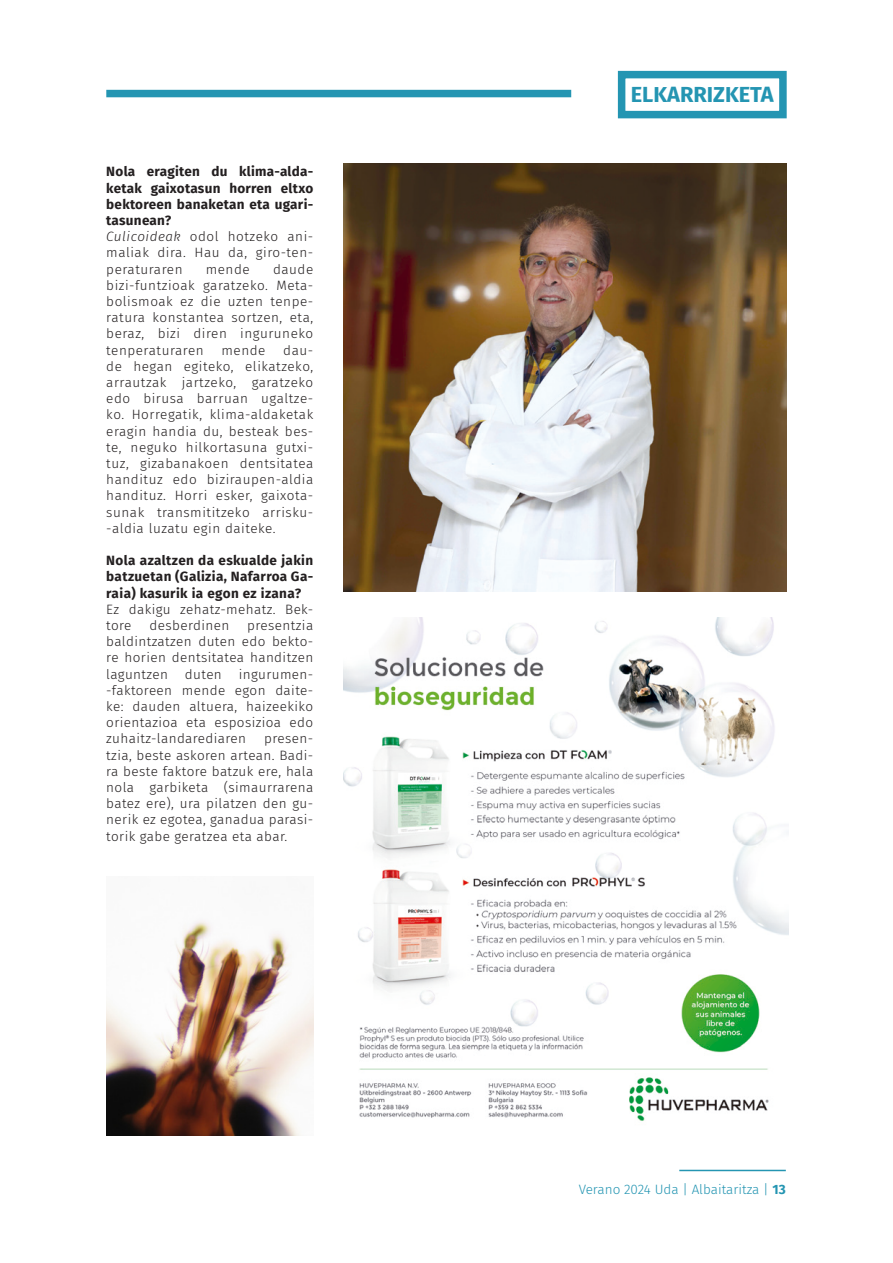
<style>
.page{position:relative;width:893px;height:1263px;background:#fff}
.page>*{position:absolute;margin:0;border:0;box-sizing:border-box;transform-origin:0 0}
.t1{font:700 21.75px "Fira Sans";color:#2495b2}
.t2{font:300 13.5px/16.2px "Fira Sans";letter-spacing:.03em;color:#231f20;text-align:justify}
.t3{font:700 13.5px/16.2px "Fira Sans";letter-spacing:.02em;color:#231f20;text-align:justify}
.t4{font:300 13.5px "Fira Sans";color:#2495b2}
.s1{font-style:italic}
.s2{font-weight:700}
</style>
<div class="page">
<hr style="left:679px;top:1170px;width:107px;height:1px;background:#2495b2">
<img style="left:343px;top:164px;width:444px;height:427px">
<img style="left:343px;top:617px;width:446px;height:504px">
<img style="left:106px;top:920px;width:207px;height:215px">
<div style="left:618px;top:71px;width:169px;height:47px;border:8px solid #2495b2"></div>
<div style="left:106px;top:90px;width:465px;height:7px;background:#2495b2"></div>
<p class="t3" style="left:106px;top:163px;width:208px">Nola eragiten du klima-alda&shy;ketak gaixotasun horren eltxo bektoreen banaketan eta ugari&shy;tasunean?</p>
<p class="t2" style="left:106px;top:228px;width:208px"><span class="s1">Culicoideak</span> odol hotzeko ani&shy;maliak dira. Hau da, giro-ten&shy;peraturaren</p>
<p class="t2" style="left:106px;top:261px;width:208px;text-indent:167px">daude bizi-funtzioak garatzeko. Meta&shy;bolismoak ez die uzten tenpe&shy;ratura konstantea sortzen, eta, beraz, bizi diren inguruneko tenperaturaren</p>
<p class="t2" style="left:206px;top:261px;width:45px">mende</p>
<p class="t2" style="left:106px;top:342px;width:208px;text-indent:177px">dau&shy;de hegan egiteko, elikatzeko, arrautzak jartzeko, garatzeko edo birusa barruan ugaltze&shy;ko. Horregatik, klima-aldaketak eragin handia du, besteak bes&shy;te, neguko hilkortasuna gutxi&shy;tuz, gizabanakoen dentsitatea handituz edo biziraupen-aldia handituz. Horri esker, gaixota&shy;sunak transmititzeko arrisku--aldia luzatu egin daiteke.</p>
<p class="t3" style="left:106px;top:551px;width:208px">Nola azaltzen da eskualde jakin batzuetan (Galizia, Nafarroa Ga&shy;raia) kasurik ia egon ez izana?</p>
<p class="t2" style="left:106px;top:601px;width:208px">Ez dakigu zehatz-mehatz. Bek&shy;tore</p>
<p class="t2" style="left:222px;top:342px;width:45px">mende</p>
<p class="t2" style="left:106px;top:617px;width:208px;text-indent:141px">presentzia baldintzatzen duten edo bekto&shy;re horien dentsitatea handitzen laguntzen duten ingurumen--faktoreen mende egon daite&shy;ke: dauden altuera, haizeekiko orientazioa eta esposizioa edo zuhaitz-landarediaren</p>
<p class="t2" style="left:150px;top:617px;width:81px">desberdinen</p>
<p class="t2" style="left:106px;top:730px;width:208px;text-indent:158px">presen&shy;tzia, beste askoren artean. Badi&shy;ra beste faktore batzuk ere, hala nola garbiketa (simaurrarena batez ere), ura pilatzen den gu&shy;nerik ez egotea, ganadua parasi&shy;torik gabe geratzea eta abar.</p>
<p class="t1" style="left:631px;top:76px;width:144px">ELKARRIZKETA</p>
<p class="t4" style="left:579px;top:1180px;width:209px">Verano 2024 Uda | Albaitaritza | <span class="s2">13</span></p>
</div>
